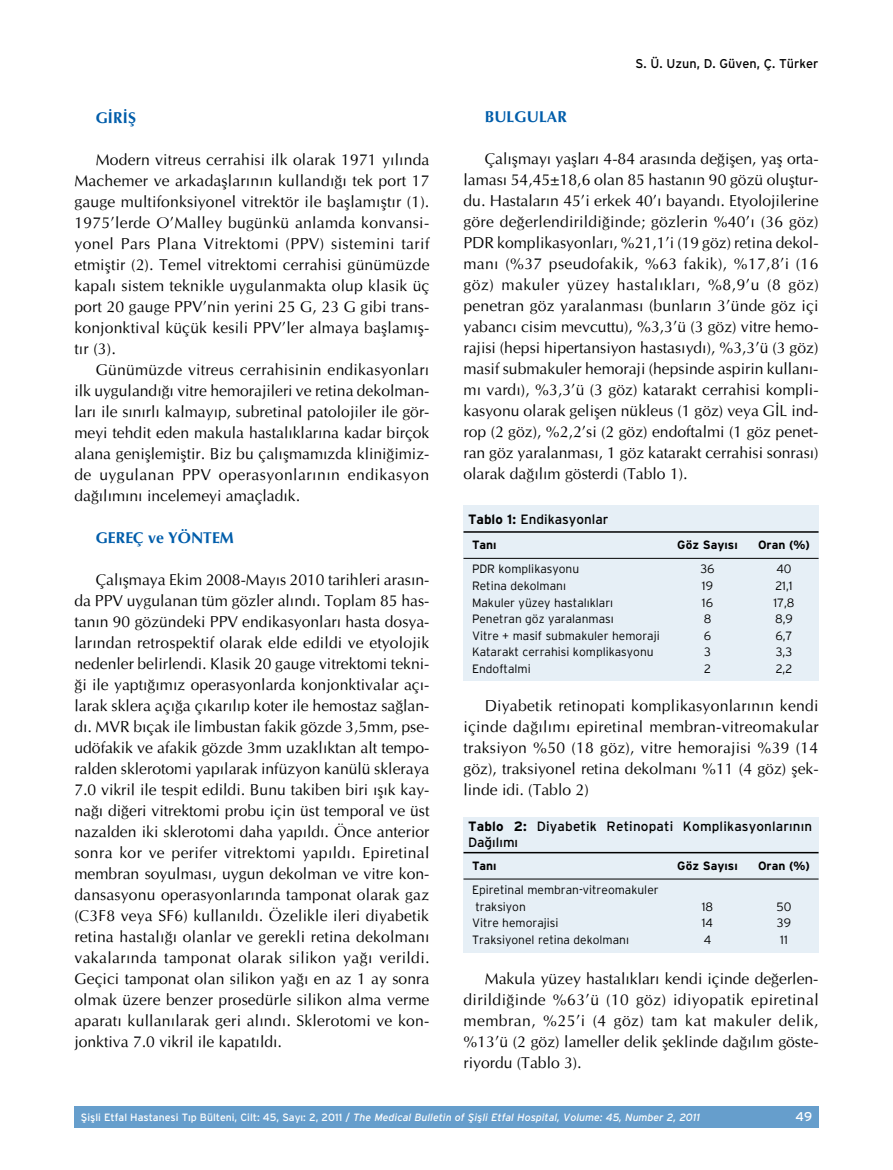
<style>
.page{position:relative;width:893px;height:1170px;background:#fff}
.page>*{position:absolute;margin:0;border:0;box-sizing:border-box;transform-origin:0 0}
.t1{font:15.75px/21px "Optima";color:#000;text-align:justify}
.t2{font:700 15.75px "Optima";color:#005daa}
.t3{font:13.5px/16.2px "Interstate";letter-spacing:.01em;color:#000}
.t4{font:12.75px "Interstate";color:#000}
.t5{font:12.75px "Interstate";color:#fff}
.t6{font:300 12px/16.5px "Interstate";color:#000}
.t7{font:700 12px "Interstate";color:#000}
.t8{font:italic 10.5px "Interstate";color:#fff}
.s1{font-weight:700}
.s2{font-style:normal}
</style>
<div class="page">
<div style="left:74px;top:1106px;width:745px;height:21px;background:#669ecc"></div>
<div style="left:463px;top:505px;width:356px;height:25px;background:#e6eff6"></div>
<div style="left:463px;top:530px;width:356px;height:150px;background:#e6eff6"></div>
<hr style="left:463px;top:531px;width:356px;height:1px;background:#000">
<hr style="left:463px;top:558px;width:356px;height:1px;background:#000">
<div style="left:463px;top:816px;width:356px;height:34px;background:#e6eff6"></div>
<div style="left:463px;top:850px;width:356px;height:102px;background:#e6eff6"></div>
<hr style="left:463px;top:851px;width:356px;height:2px;background:#000">
<hr style="left:463px;top:878px;width:356px;height:1px;background:#000">
<p class="t2" style="left:96px;top:107px;width:42px">GİRİŞ</p>
<p class="t1" style="left:74px;top:149px;width:357px;text-indent:21px">Modern vitreus cerrahisi ilk olarak 1971 yılında Machemer ve arkadaşlarının kullandığı tek port 17 gauge multifonksiyonel vitrektör ile başlamıştır (1).<br>1975’lerde O’Malley bugünkü anlamda konvansi&shy;yonel Pars Plana Vitrektomi (PPV) sistemini tarif etmiştir (2). Temel vitrektomi cerrahisi günümüzde kapalı sistem teknikle uygulanmakta olup klasik üç port 20 gauge PPV’nin yerini 25 G, 23 G gibi trans&shy;konjonktival küçük kesili PPV’ler almaya başlamış&shy;tır (3).</p>
<p class="t1" style="left:74px;top:359px;width:357px;text-indent:21px">Günümüzde vitreus cerrahisinin endikasyonları ilk uygulandığı vitre hemorajileri ve retina dekolman&shy;ları ile sınırlı kalmayıp, subretinal patolojiler ile gör&shy;meyi tehdit eden makula hastalıklarına kadar birçok alana genişlemiştir. Biz bu çalışmamızda kliniğimiz&shy;de uygulanan PPV operasyonlarının endikasyon dağılımını incelemeyi amaçladık.</p>
<p class="t2" style="left:96px;top:527px;width:140px">GEREÇ ve YÖNTEM</p>
<p class="t1" style="left:74px;top:569px;width:357px;text-indent:21px">Çalışmaya Ekim 2008-Mayıs 2010 tarihleri arasın&shy;da PPV uygulanan tüm gözler alındı. Toplam 85 has&shy;tanın 90 gözündeki PPV endikasyonları hasta dosya&shy;larından retrospektif olarak elde edildi ve etyolojik nedenler belirlendi. Klasik 20 gauge vitrektomi tekni&shy;ği ile yaptığımız operasyonlarda konjonktivalar açı&shy;larak sklera açığa çıkarılıp koter ile hemostaz sağlan&shy;dı. MVR bıçak ile limbustan fakik gözde 3,5mm, pse&shy;udöfakik ve afakik gözde 3mm uzaklıktan alt tempo&shy;ralden sklerotomi yapılarak infüzyon kanülü skleraya 7.0 vikril ile tespit edildi. Bunu takiben biri ışık kay&shy;nağı diğeri vitrektomi probu için üst temporal ve üst nazalden iki sklerotomi daha yapıldı. Önce anterior sonra kor ve perifer vitrektomi yapıldı. Epiretinal membran soyulması, uygun dekolman ve vitre kon&shy;dansasyonu operasyonlarında tamponat olarak gaz (C3F8 veya SF6) kullanıldı. Özelikle ileri diyabetik retina hastalığı olanlar ve gerekli retina dekolmanı vakalarında tamponat olarak silikon yağı verildi.<br>Geçici tamponat olan silikon yağı en az 1 ay sonra olmak üzere benzer prosedürle silikon alma verme aparatı kullanılarak geri alındı. Sklerotomi ve kon&shy;jonktiva 7.0 vikril ile kapatıldı.</p>
<p class="t4" style="left:636px;top:57px;width:184px">S. Ü. Uzun, D. Güven, Ç. Türker</p>
<p class="t2" style="left:485px;top:107px;width:84px">BULGULAR</p>
<p class="t1" style="left:463px;top:148px;width:357px;text-indent:21px">Çalışmayı yaşları 4-84 arasında değişen, yaş orta&shy;laması 54,45±18,6 olan 85 hastanın 90 gözü oluştur&shy;du. Hastaların 45’i erkek 40’ı bayandı. Etyolojilerine göre değerlendirildiğinde; gözlerin %40’ı (36 göz)<br>PDR komplikasyonları, %21,1’i (19 göz) retina dekol&shy;manı (%37 pseudofakik, %63 fakik), %17,8’i (16 göz) makuler yüzey hastalıkları, %8,9’u (8 göz) penetran göz yaralanması (bunların 3’ünde göz içi yabancı cisim mevcuttu), %3,3’ü (3 göz) vitre hemo&shy;rajisi (hepsi hipertansiyon hastasıydı), %3,3’ü (3 göz) masif submakuler hemoraji (hepsinde aspirin kullanı&shy;mı vardı), %3,3’ü (3 göz) katarakt cerrahisi kompli&shy;kasyonu olarak gelişen nükleus (1 göz) veya GİL ind&shy;rop (2 göz), %2,2’si (2 göz) endoftalmi (1 göz penet&shy;ran göz yaralanması, 1 göz katarakt cerrahisi sonrası) olarak dağılım gösterdi (Tablo 1).</p>
<p class="t3" style="left:468px;top:511px;width:142px"><span class="s1">Tablo 1:</span> Endikasyonlar</p>
<p class="t7" style="left:472px;top:538px;width:26px">Tanı</p>
<p class="t7" style="left:677px;top:538px;width:62px">Göz Sayısı</p>
<p class="t7" style="left:758px;top:538px;width:54px">Oran (%)</p>
<p class="t6" style="left:472px;top:560px;width:109px">PDR komplikasyonu</p>
<p class="t6" style="left:700px;top:560px;width:16px">36</p>
<p class="t6" style="left:776px;top:560px;width:17px">40</p>
<p class="t6" style="left:472px;top:577px;width:95px">Retina dekolmanı</p>
<p class="t6" style="left:702px;top:577px;width:13px">19</p>
<p class="t6" style="left:775px;top:577px;width:19px">21,1</p>
<p class="t6" style="left:472px;top:593px;width:143px">Makuler yüzey hastalıkları</p>
<p class="t6" style="left:702px;top:593px;width:13px">16</p>
<p class="t6" style="left:774px;top:593px;width:22px">17,8</p>
<p class="t6" style="left:472px;top:610px;width:143px">Penetran göz yaralanması</p>
<p class="t6" style="left:704px;top:610px;width:9px">8</p>
<p class="t6" style="left:775px;top:610px;width:19px">8,9</p>
<p class="t6" style="left:472px;top:626px;width:189px">Vitre + masif submakuler hemoraji</p>
<p class="t6" style="left:704px;top:626px;width:9px">6</p>
<p class="t6" style="left:776px;top:626px;width:18px">6,7</p>
<p class="t6" style="left:472px;top:643px;width:183px">Katarakt cerrahisi komplikasyonu</p>
<p class="t6" style="left:704px;top:643px;width:8px">3</p>
<p class="t6" style="left:776px;top:643px;width:18px">3,3</p>
<p class="t6" style="left:472px;top:659px;width:60px">Endoftalmi</p>
<p class="t6" style="left:704px;top:659px;width:8px">2</p>
<p class="t6" style="left:776px;top:659px;width:18px">2,2</p>
<p class="t1" style="left:463px;top:694px;width:357px;text-indent:21px">Diyabetik retinopati komplikasyonlarının kendi içinde dağılımı epiretinal membran-vitreomakular traksiyon %50 (18 göz), vitre hemorajisi %39 (14 göz), traksiyonel retina dekolmanı %11 (4 göz) şek&shy;linde idi. (Tablo 2)</p>
<p class="t3" style="left:468px;top:817px;width:346px"><span class="s1">Tablo 2:</span> Diyabetik Retinopati Komplikasyonlarının<br>Dağılımı</p>
<p class="t7" style="left:472px;top:858px;width:26px">Tanı</p>
<p class="t7" style="left:677px;top:858px;width:62px">Göz Sayısı</p>
<p class="t7" style="left:758px;top:858px;width:54px">Oran (%)</p>
<p class="t6" style="left:472px;top:881px;width:188px">Epiretinal membran-vitreomakuler traksiyon</p>
<p class="t6" style="left:702px;top:897px;width:13px">18</p>
<p class="t6" style="left:776px;top:897px;width:16px">50</p>
<p class="t6" style="left:472px;top:914px;width:88px">Vitre hemorajisi</p>
<p class="t6" style="left:702px;top:914px;width:13px">14</p>
<p class="t6" style="left:777px;top:914px;width:16px">39</p>
<p class="t6" style="left:472px;top:930px;width:159px">Traksiyonel retina dekolmanı</p>
<p class="t6" style="left:704px;top:930px;width:9px">4</p>
<p class="t6" style="left:780px;top:930px;width:9px">11</p>
<p class="t1" style="left:463px;top:967px;width:357px;text-indent:21px">Makula yüzey hastalıkları kendi içinde değerlen&shy;dirildiğinde %63’ü (10 göz) idiyopatik epiretinal membran, %25’i (4 göz) tam kat makuler delik, %13’ü (2 göz) lameller delik şeklinde dağılım göste&shy;riyordu (Tablo 3).</p>
<p class="t8" style="left:81px;top:1110px;width:621px"><span class="s2">Şişli Etfal Hastanesi T›p Bülteni, Cilt: 45, Say›: 2, 2011 /</span> The Medical Bulletin of Şişli Etfal Hospital, Volume: 45, Number 2, 2011</p>
<p class="t5" style="left:796px;top:1108px;width:18px">49</p>
</div>
